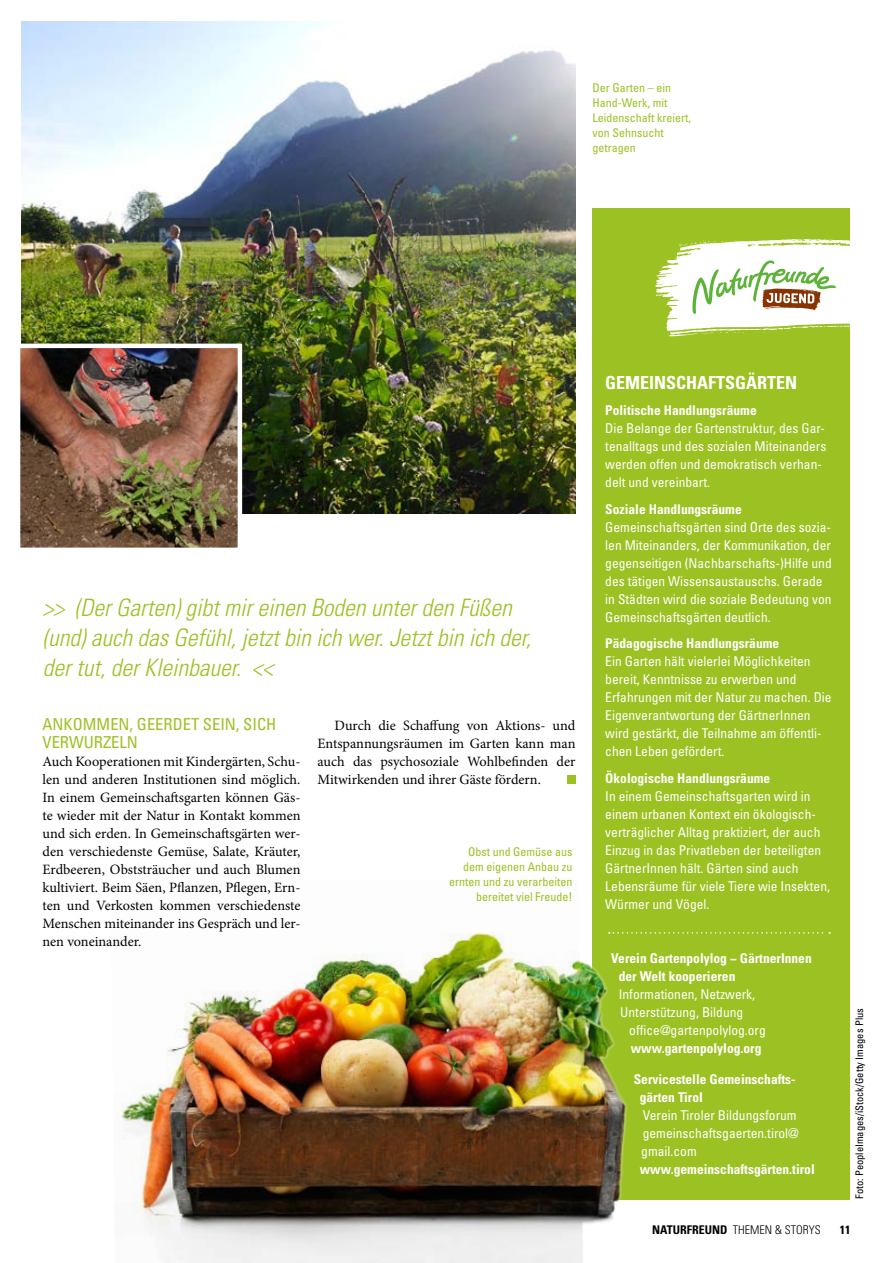
<style>
.page{position:relative;width:893px;height:1263px;background:#fff}
.page>*{position:absolute;margin:0;border:0;box-sizing:border-box;transform-origin:0 0}
.copy{font:italic 300 condensed 24px/30px "Univers";color:#9cc122}
.Kasten_Headline{font:700 condensed 18px "Univers";color:#fff}
.zwiti{font:condensed 16.5px/18px "Univers";color:#9cc122}
.copy-2{font:14.25px/18px "Minion Pro";color:#000;text-align:justify}
.copy_mit_einzug{font:14.25px/18px "Minion Pro";color:#000;text-align:justify}
.Kasten_copy{font:condensed 13.5px/18px "Univers";color:#fff}
.Kasten_copy-2{font:700 condensed 13.5px/18px "Univers";color:#fff}
.Bildtext{font:condensed 12px/15px "Univers";color:#9cc122}
.t1{font:300 condensed 12px "Univers";color:#000}
.t2{font:700 condensed 12px "Univers";color:#000}
.Fotocredit{font:condensed 10.5px "Univers";color:#000}
.s1{font-weight:700}
</style>
<div class="page">
<img style="left:21px;top:21px;width:554px;height:493px">
<div style="left:592px;top:208px;width:258px;height:991px;background:#9cc122"></div>
<svg style="left:655px;top:239px;width:195px;height:98px"></svg>
<img style="left:21px;top:349px;width:216px;height:198px">
<div style="left:16px;top:344px;width:226px;height:208px;border:4px solid #fff"></div>
<svg style="left:663px;top:932px;width:167px;height:2px"></svg>
<img style="left:119px;top:932px;width:543px;height:331px">
<div style="left:567px;top:775px;width:8px;height:9px;background:#9cc122"></div>
<p class="Bildtext" style="left:592px;top:79px;width:100px">Der Garten – ein<br>Hand-Werk, mit<br>Leidenschaft kreiert, von Sehnsucht getragen</p>
<p class="copy" style="left:43px;top:592px;width:490px">&gt;&gt; (Der Garten) gibt mir einen Boden unter den Füßen (und) auch das Gefühl, jetzt bin ich wer. Jetzt bin ich der, der tut, der Kleinbauer. &lt;&lt;</p>
<p class="zwiti" style="left:43px;top:714px;width:235px">ANKOMMEN, GEERDET SEIN, SICH<br>VERWURZELN</p>
<p class="copy-2" style="left:43px;top:752px;width:259px">Auch Kooperationen mit Kindergärten, Schu&shy;len und anderen Institutionen sind möglich.<br>In einem Gemeinschaftsgarten können Gäs&shy;te wieder mit der Natur in Kontakt kommen und sich erden. In Gemeinschaftsgärten wer&shy;den verschiedenste Gemüse, Salate, Kräuter, Erdbeeren, Obststräucher und auch Blumen kultiviert. Beim Säen, Pflanzen, Pflegen, Ern&shy;ten und Verkosten kommen verschiedenste Menschen miteinander ins Gespräch und ler&shy;nen voneinander.</p>
<p class="copy_mit_einzug" style="left:317px;top:716px;width:259px;text-indent:17px">Durch die Schaffung von Aktions- und Entspannungsräumen im Garten kann man auch das psychosoziale Wohlbefinden der Mitwirkenden und ihrer Gäste fördern.</p>
<p class="Bildtext" style="left:449px;top:844px;width:125px;text-align:right">Obst und Gemüse aus dem eigenen Anbau zu ernten und zu verarbeiten bereitet viel Freude!</p>
<p class="Kasten_Headline" style="left:605px;top:371px;width:194px">GEMEINSCHAFTSGÄRTEN</p>
<p class="Kasten_copy-2" style="left:605px;top:401px;width:153px">Politische Handlungsräume</p>
<p class="Kasten_copy" style="left:605px;top:419px;width:223px">Die Belange der Gartenstruktur, des Gar&shy;tenalltags und des sozialen Miteinanders werden offen und demokratisch verhan&shy;delt und vereinbart.</p>
<p class="Kasten_copy-2" style="left:605px;top:500px;width:138px">Soziale Handlungsräume</p>
<p class="Kasten_copy" style="left:605px;top:518px;width:228px">Gemeinschaftsgärten sind Orte des sozia&shy;len Miteinanders, der Kommunikation, der gegenseitigen (Nachbarschafts-)Hilfe und des tätigen Wissensaustauschs. Gerade in Städten wird die soziale Bedeutung von Gemeinschaftsgärten deutlich.</p>
<p class="Kasten_copy-2" style="left:605px;top:634px;width:175px">Pädagogische Handlungsräume</p>
<p class="Kasten_copy" style="left:605px;top:652px;width:228px">Ein Garten hält vielerlei Möglichkeiten bereit, Kenntnisse zu erwerben und Erfahrungen mit der Natur zu machen. Die Eigenverantwortung der GärtnerInnen wird gestärkt, die Teilnahme am öffentli&shy;chen Leben gefördert.</p>
<p class="Kasten_copy-2" style="left:605px;top:769px;width:166px">Ökologische Handlungsräume</p>
<p class="Kasten_copy" style="left:605px;top:787px;width:226px">In einem Gemeinschaftsgarten wird in einem urbanen Kontext ein ökologisch&shy;verträglicher Alltag praktiziert, der auch Einzug in das Privatleben der beteiligten GärtnerInnen hält. Gärten sind auch Lebensräume für viele Tiere wie Insekten, Würmer und Vögel.</p>
<p class="Kasten_copy-2" style="left:619px;top:949px;width:194px;text-indent:-8px">Verein Gartenpolylog − GärtnerInnen der Welt kooperieren</p>
<p class="Kasten_copy" style="left:619px;top:985px;width:138px">Informationen, Netzwerk,<br>Unterstützung, Bildung</p>
<p class="Kasten_copy" style="left:629px;top:1021px;width:138px">office@gartenpolylog.org</p>
<p class="Kasten_copy-2" style="left:631px;top:1039px;width:132px">www.gartenpolylog.org</p>
<p class="Kasten_copy-2" style="left:640px;top:1070px;width:157px;text-indent:-6px">Servicestelle Gemeinschafts&shy;gärten Tirol</p>
<p class="Kasten_copy" style="left:643px;top:1105px;width:155px">Verein Tiroler Bildungsforum</p>
<p class="Kasten_copy" style="left:641px;top:1123px;width:159px">gemeinschaftsgaerten.tirol@ gmail.com</p>
<p class="Kasten_copy-2" style="left:640px;top:1160px;width:177px">www.gemeinschaftsgärten.tirol</p>
<p class="Fotocredit" style="left:853px;top:1199px;width:192px;rotate:-90deg">Foto: PeopleImages/iStock/Getty Images Plus</p>
<p class="t1" style="left:652px;top:1222px;width:170px"><span class="s1">NATURFREUND</span> THEMEN &amp; STORYS</p>
<p class="t2" style="left:840px;top:1222px;width:12px">11</p>
</div>
